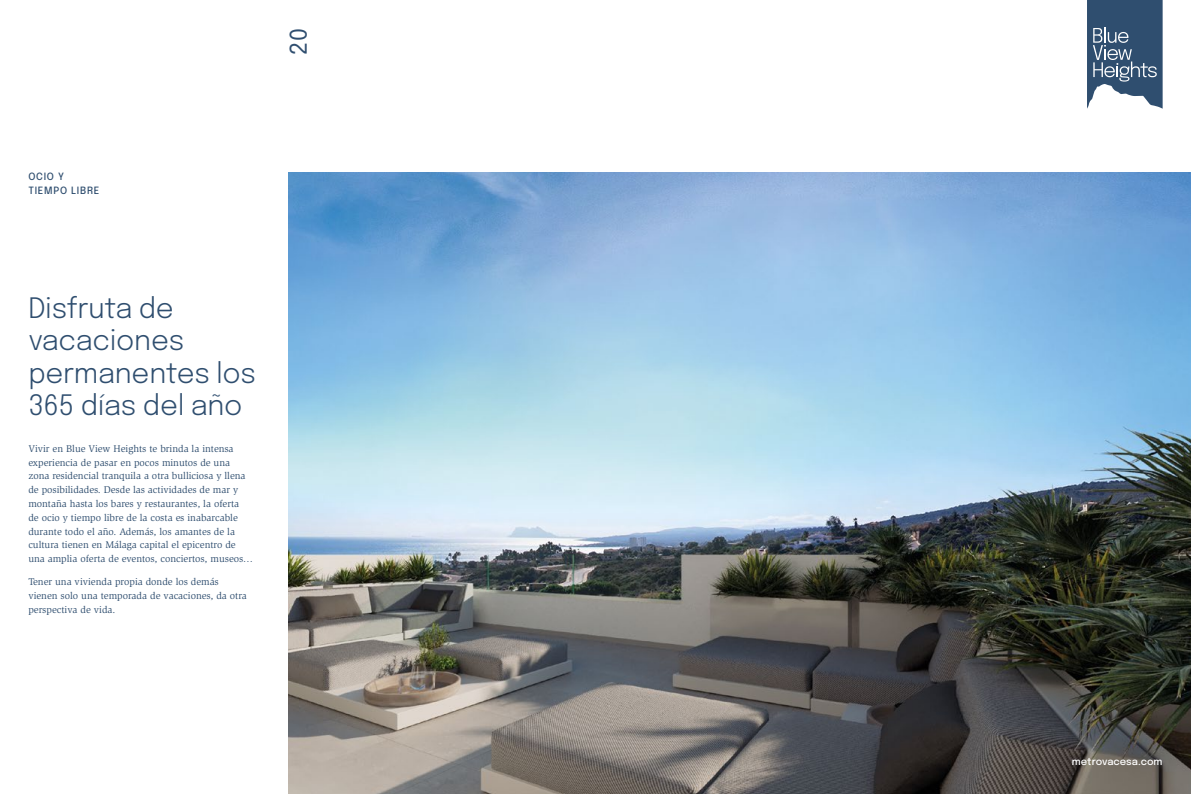
<style>
.page{position:relative;width:1191px;height:794px;background:#fff}
.page>*{position:absolute;margin:0;border:0;box-sizing:border-box;transform-origin:0 0}
.t1{font:300 28px/32.2px "Epilogue";letter-spacing:-.01em;color:#2f4e6f}
.t2{font:23px "Epilogue";color:#2f4e6f}
.t3{font:10px/13.8px "Slimbach Std";color:#2f4e6f}
.t4{font:500 10px/13.8px "Epilogue";letter-spacing:.075em;color:#2f4e6f}
.t5{font:500 10px "Epilogue";color:#fff}
</style>
<div class="page">
<img style="left:289px;top:172px;width:902px;height:622px">
<svg style="left:1087px;top:0;width:75px;height:109px"></svg>
<h2 class="t2" style="left:282px;top:54px;width:28px;rotate:-90deg">20</h2>
<p class="t4" style="left:28px;top:169px;width:73px">OCIO Y<br>TIEMPO LIBRE</p>
<h1 class="t1" style="left:28px;top:290px;width:229px">Disfruta de vacaciones permanentes los<br>365 días del año</h1>
<p class="t3" style="left:28px;top:441px;width:226px">Vivir en Blue View Heights te brinda la intensa experiencia de pasar en pocos minutos de una zona residencial tranquila a otra bulliciosa y llena de posibilidades. Desde las actividades de mar y montaña hasta los bares y restaurantes, la oferta<br>de ocio y tiempo libre de la costa es inabarcable durante todo el año. Además, los amantes de la cultura tienen en Málaga capital el epicentro de una amplia oferta de eventos, conciertos, museos…</p>
<p class="t3" style="left:28px;top:575px;width:220px">Tener una vivienda propia donde los demás vienen solo una temporada de vacaciones, da otra perspectiva de vida.</p>
<p class="t5" style="left:1071px;top:754px;width:92px">metrovacesa.com</p>
</div>
